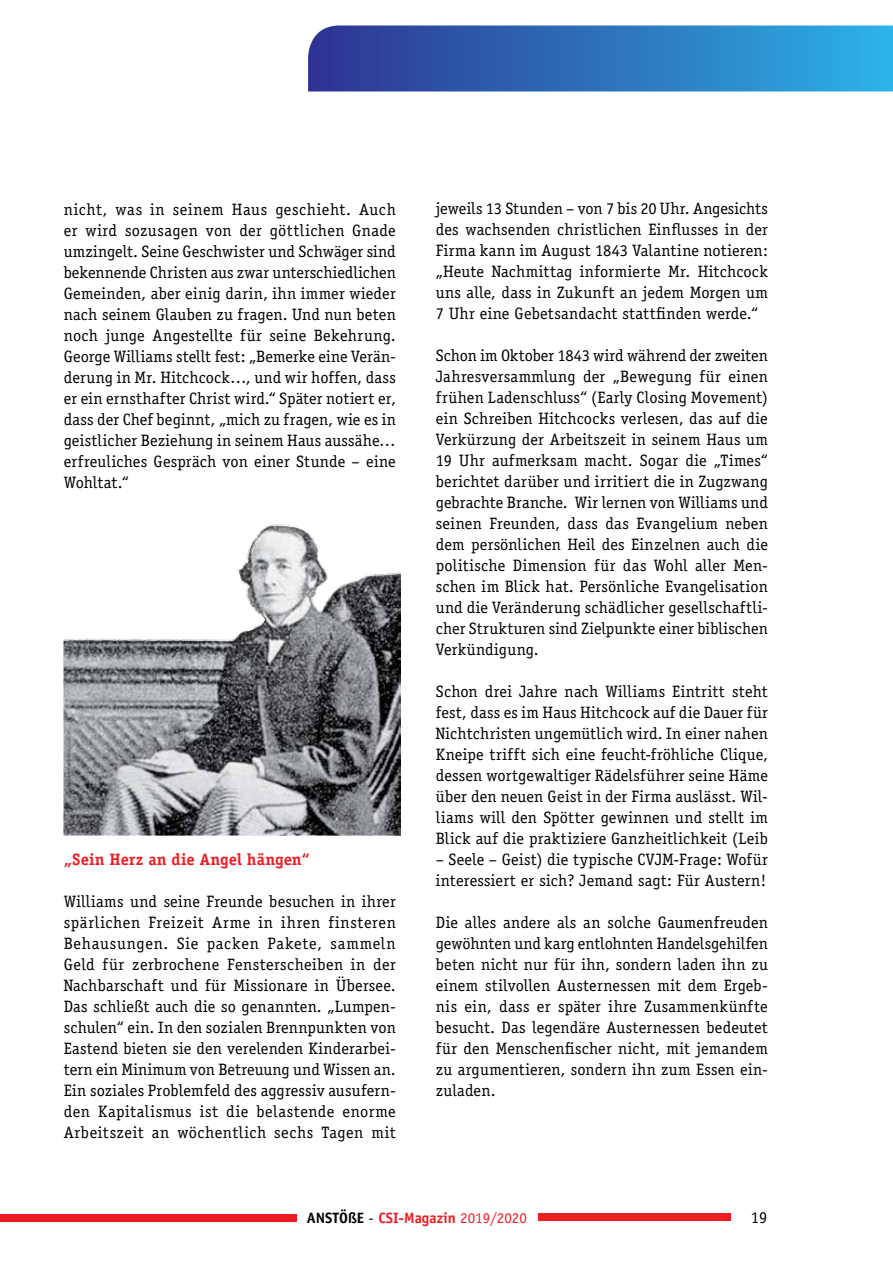
<style>
.page{position:relative;width:893px;height:1263px;background:#fff}
.page>*{position:absolute;margin:0;border:0;box-sizing:border-box;transform-origin:0 0}
.t1{font:16.5px/21px "Officina Serif";letter-spacing:.015em;color:#000;text-align:justify}
.t2{font:700 16.5px "Officina Serif";letter-spacing:.005em;color:#ed1d24}
.t3{font:700 15px "Officina Sans";color:#ed1d24}
.s1{color:#000}
.s2{font-weight:400;color:#000}
.s3{font-weight:400}
</style>
<div class="page">
<svg style="left:308px;top:26px;width:585px;height:66px;background:#3074bb"></svg>
<div style="left:0;top:1214px;width:297px;height:7px;background:#ed1d24"></div>
<div style="left:538px;top:1213px;width:193px;height:8px;background:#ed1d24"></div>
<img style="left:63px;top:524px;width:338px;height:312px">
<p class="t1" style="left:64px;top:199px;width:334px">nicht, was in seinem Haus geschieht. Auch er wird sozusagen von der göttlichen Gnade umzingelt. Seine Geschwister und Schwäger sind bekennende Christen aus zwar unterschiedlichen Gemeinden, aber einig darin, ihn immer wieder nach seinem Glauben zu fragen. Und nun beten noch junge Angestellte für seine Bekehrung.<br>George Williams stellt fest: „Bemerke eine Verän&shy;derung in Mr. Hitchcock…, und wir hoffen, dass er ein ernsthafter Christ wird.“ Später notiert er, dass der Chef beginnt, „mich zu fragen, wie es in geistlicher Beziehung in seinem Haus aussähe… erfreuliches Gespräch von einer Stunde – eine Wohltat.“</p>
<p class="t2" style="left:64px;top:849px;width:247px">„Sein Herz an die Angel hängen“</p>
<p class="t1" style="left:64px;top:891px;width:334px">Williams und seine Freunde besuchen in ihrer spärlichen Freizeit Arme in ihren finsteren Behausungen. Sie packen Pakete, sammeln Geld für zerbrochene Fensterscheiben in der Nachbarschaft und für Missionare in Übersee.<br>Das schließt auch die so genannten. „Lumpen&shy;schulen“ ein. In den sozialen Brennpunkten von Eastend bieten sie den verelenden Kinderarbei&shy;tern ein Minimum von Betreuung und Wissen an.<br>Ein soziales Problemfeld des aggressiv ausufern&shy;den Kapitalismus ist die belastende enorme Arbeitszeit an wöchentlich sechs Tagen mit</p>
<p class="t1" style="left:436px;top:198px;width:334px">jeweils 13 Stunden – von 7 bis 20 Uhr. Angesichts des wachsenden christlichen Einflusses in der Firma kann im August 1843 Valantine notieren: „Heute Nachmittag informierte Mr. Hitchcock uns alle, dass in Zukunft an jedem Morgen um 7 Uhr eine Gebetsandacht stattfinden werde.“</p>
<p class="t1" style="left:436px;top:345px;width:334px">Schon im Oktober 1843 wird während der zweiten Jahresversammlung der „Bewegung für einen frühen Ladenschluss“ (Early Closing Movement) ein Schreiben Hitchcocks verlesen, das auf die Verkürzung der Arbeitszeit in seinem Haus um 19 Uhr aufmerksam macht. Sogar die „Times“ berichtet darüber und irritiert die in Zugzwang gebrachte Branche. Wir lernen von Williams und seinen Freunden, dass das Evangelium neben dem persönlichen Heil des Einzelnen auch die politische Dimension für das Wohl aller Men&shy;schen im Blick hat. Persönliche Evangelisation und die Veränderung schädlicher gesellschaftli&shy;cher Strukturen sind Zielpunkte einer biblischen Verkündigung.</p>
<p class="t1" style="left:436px;top:681px;width:334px">Schon drei Jahre nach Williams Eintritt steht fest, dass es im Haus Hitchcock auf die Dauer für Nichtchristen ungemütlich wird. In einer nahen Kneipe trifft sich eine feucht-fröhliche Clique, dessen wortgewaltiger Rädelsführer seine Häme über den neuen Geist in der Firma auslässt. Wil&shy;liams will den Spötter gewinnen und stellt im Blick auf die praktiziere Ganzheitlichkeit (Leib</p>
<p class="t1" style="left:436px;top:849px;width:334px">– Seele – Geist) die typische CVJM-Frage: Wofür interessiert er sich? Jemand sagt: Für Austern!</p>
<p class="t1" style="left:436px;top:912px;width:334px">Die alles andere als an solche Gaumenfreuden gewöhnten und karg entlohnten Handelsgehilfen beten nicht nur für ihn, sondern laden ihn zu einem stilvollen Austernessen mit dem Ergeb&shy;nis ein, dass er später ihre Zusammenkünfte besucht. Das legendäre Austernessen bedeutet für den Menschenfischer nicht, mit jemandem zu argumentieren, sondern ihn zum Essen ein&shy;zuladen.</p>
<p class="t3" style="left:307px;top:1209px;width:221px"><span class="s1">ANSTÖßE</span> <span class="s2">-</span> CSI-Magazin <span class="s3">2019/2020</span></p>
<p class="t1" style="left:751px;top:1207px;width:18px">19</p>
</div>
